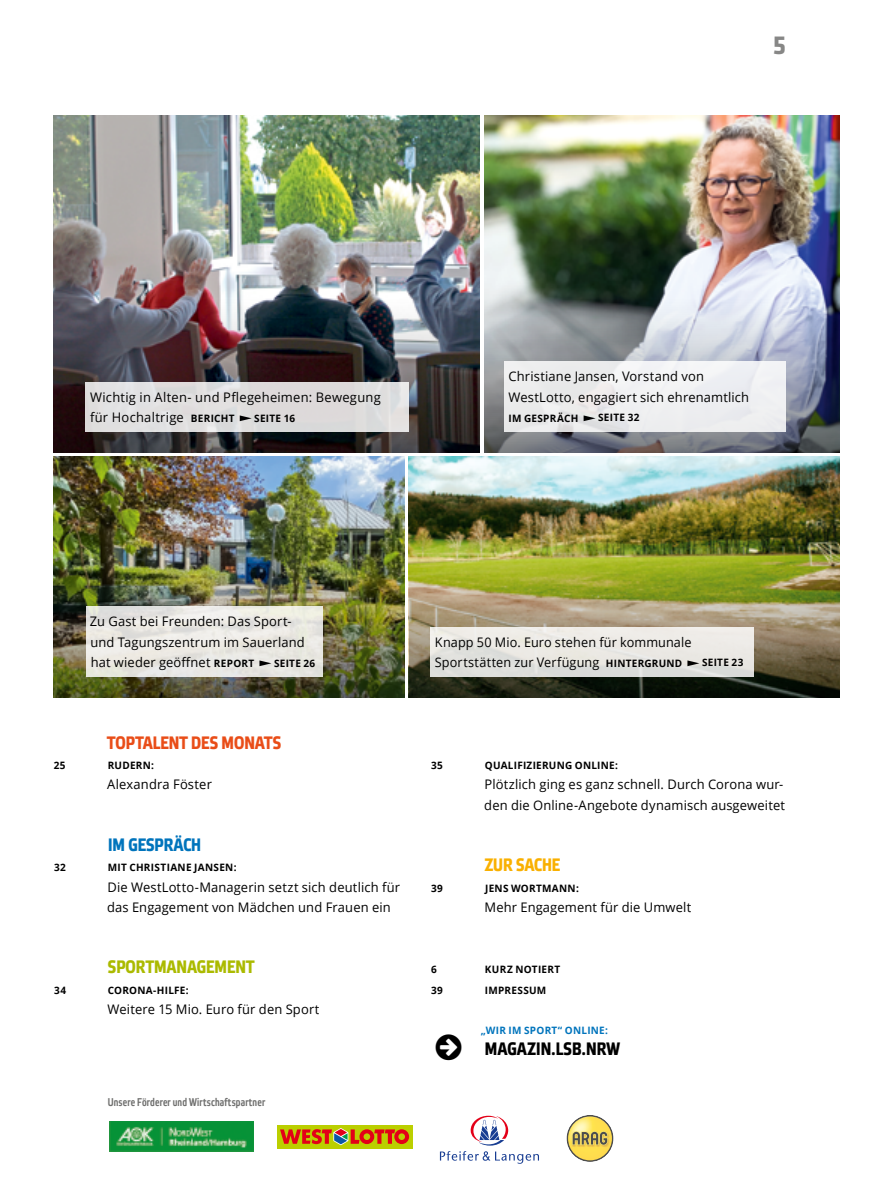
<style>
.page{position:relative;width:893px;height:1191px;background:#fff}
.page>*{position:absolute;margin:0;border:0;box-sizing:border-box;transform-origin:0 0}
.t1{font:700 27px "Klavika Basic";color:#878786}
.HL-small{font:700 18px "Etelka Narrow Text";letter-spacing:.005em;color:#e94d18}
.HL-small-2{font:700 18px "Etelka Narrow Text";letter-spacing:.005em;color:#abba00}
.fliesstext{font:700 18px "Etelka Narrow Text";letter-spacing:.01em;color:#000}
.HL-small-3{font:700 18px "Etelka Narrow Text";color:#0074bc}
.HL-small-4{font:700 18px "Etelka Narrow Text";color:#f9b000}
.HL-small-5{font:13.2px/20.4px "Open Sans";letter-spacing:.01em;color:#000}
.fliesstext-2{font:13.2px/20.4px "Open Sans";letter-spacing:.01em;color:#000}
.fliesstext-3{font:13.2px/20.4px "Open Sans";letter-spacing:.01em;color:#000;scale:.96 1}
.bu{font:500 11.25px "Etelka Narrow";letter-spacing:.015em;color:#6f6f6e}
.fliesstext-4{font:700 10.2px "Open Sans";letter-spacing:.03em;color:#000}
.HL-small-6{font:700 10.2px "Open Sans";letter-spacing:.03em;color:#000}
.fliesstext-5{font:700 10.2px "Open Sans";letter-spacing:.025em;color:#0074bc}
.s1{font-weight:700;font-size:10.2px}
</style>
<div class="page">
<div style="left:277px;top:1124px;width:135px;height:24px;background:#bbcf00"></div>
<svg style="left:280px;top:1128px;width:129px;height:17px"></svg>
<svg style="left:566px;top:1114px;width:47px;height:48px"></svg>
<img style="left:568px;top:1116px;width:44px;height:44px;border-radius:22px">
<svg style="left:572px;top:1131px;width:36px;height:14px"></svg>
<svg style="left:469px;top:1114px;width:41px;height:32px"></svg>
<svg style="left:470px;top:1115px;width:38px;height:30px"></svg>
<svg style="left:440px;top:1151px;width:99px;height:12px"></svg>
<img style="left:409px;top:457px;width:431px;height:67px">
<img style="left:53px;top:457px;width:352px;height:67px">
<img style="left:53px;top:116px;width:427px;height:163px">
<img style="left:484px;top:116px;width:356px;height:163px">
<svg style="left:484px;top:279px;width:356px;height:173px"></svg>
<img style="left:53px;top:279px;width:427px;height:173px">
<div style="left:86px;top:382px;width:323px;height:50px;background:#dedddd"></div>
<svg style="left:240px;top:415px;width:12px;height:6px"></svg>
<div style="left:504px;top:362px;width:282px;height:70px;background:#edeef0"></div>
<svg style="left:584px;top:415px;width:12px;height:6px"></svg>
<img style="left:53px;top:524px;width:352px;height:173px">
<img style="left:409px;top:524px;width:431px;height:173px">
<div style="left:86px;top:607px;width:236px;height:70px;background:linear-gradient(to right,#e9e8e3,#e9e8e2)"></div>
<svg style="left:259px;top:660px;width:12px;height:6px"></svg>
<div style="left:430px;top:627px;width:323px;height:50px;background:linear-gradient(to bottom,#f3efea,#dcddda)"></div>
<svg style="left:687px;top:660px;width:12px;height:6px"></svg>
<img style="left:109px;top:1121px;width:145px;height:30px">
<h1 class="t1" style="left:773px;top:26px;width:15px">5</h1>
<p class="fliesstext-2" style="left:90px;top:386px;width:292px">Wichtig in Alten- und Pflegeheimen: Bewegung</p>
<p class="fliesstext-2" style="left:90px;top:406px;width:146px">für Hochaltrige <span class="s1">BERICHT</span></p>
<p class="fliesstext-4" style="left:254px;top:411px;width:42px">SEITE 16</p>
<p class="fliesstext-2" style="left:508px;top:366px;width:242px">Christiane Jansen, Vorstand von<br>WestLotto, engagiert sich ehrenamtlich</p>
<p class="fliesstext-4" style="left:508px;top:411px;width:71px">IM GESPRÄCH</p>
<p class="fliesstext-4" style="left:598px;top:410px;width:43px">SEITE 32</p>
<p class="fliesstext-2" style="left:90px;top:611px;width:217px">Zu Gast bei Freunden: Das Sport&shy;und Tagungszentrum im Sauerland hat wieder geöffnet <span class="s1">REPORT</span></p>
<p class="fliesstext-4" style="left:274px;top:656px;width:43px">SEITE 26</p>
<p class="fliesstext-4" style="left:54px;top:758px;width:13px">25</p>
<p class="fliesstext-4" style="left:54px;top:860px;width:13px">32</p>
<p class="fliesstext-4" style="left:54px;top:982px;width:13px">34</p>
<p class="HL-small" style="left:107px;top:732px;width:176px">TOPTALENT DES MONATS</p>
<p class="HL-small-6" style="left:108px;top:758px;width:48px">RUDERN:</p>
<p class="HL-small-5" style="left:107px;top:774px;width:106px">Alexandra Föster</p>
<p class="HL-small-3" style="left:108px;top:834px;width:95px">IM GESPRÄCH</p>
<p class="HL-small-6" style="left:108px;top:860px;width:130px">MIT CHRISTIANE JANSEN:</p>
<p class="HL-small-5" style="left:108px;top:876px;width:294px">Die WestLotto-Managerin setzt sich deutlich für</p>
<p class="HL-small-5" style="left:107px;top:896px;width:285px">das Engagement von Mädchen und Frauen ein</p>
<p class="HL-small-2" style="left:108px;top:956px;width:148px">SPORTMANAGEMENT</p>
<p class="fliesstext-4" style="left:108px;top:982px;width:82px">CORONA-HILFE:</p>
<p class="HL-small-5" style="left:108px;top:998px;width:213px">Weitere 15 Mio. Euro für den Sport</p>
<p class="bu" style="left:108px;top:1095px;width:159px">Unsere Förderer und Wirtschaftspartner</p>
<p class="fliesstext-3" style="left:435px;top:631px;width:269px">Knapp 50 Mio. Euro stehen für kommunale<br>Sportstätten zur Verfügung <span class="s1">HINTERGRUND</span></p>
<p class="fliesstext-4" style="left:702px;top:655px;width:43px">SEITE 23</p>
<p class="fliesstext-4" style="left:431px;top:758px;width:13px">35</p>
<p class="fliesstext-4" style="left:431px;top:880px;width:13px">39</p>
<p class="fliesstext-4" style="left:431px;top:962px;width:7px">6</p>
<p class="fliesstext-4" style="left:431px;top:982px;width:13px">39</p>
<p class="fliesstext-4" style="left:485px;top:758px;width:135px">QUALIFIZIERUNG ONLINE:</p>
<p class="HL-small-5" style="left:484px;top:774px;width:302px">Plötzlich ging es ganz schnell. Durch Corona wur&shy;den die Online-Angebote dynamisch ausgeweitet</p>
<p class="HL-small-4" style="left:485px;top:854px;width:77px">ZUR SACHE</p>
<p class="fliesstext-4" style="left:485px;top:880px;width:95px">JENS WORTMANN:</p>
<p class="HL-small-5" style="left:485px;top:896px;width:208px">Mehr Engagement für die Umwelt</p>
<p class="fliesstext-4" style="left:485px;top:962px;width:77px">KURZ NOTIERT</p>
<p class="fliesstext-4" style="left:485px;top:982px;width:63px">IMPRESSUM</p>
<p class="fliesstext-5" style="left:481px;top:1023px;width:129px">„WIR IM SPORT“ ONLINE:</p>
<p class="fliesstext" style="left:485px;top:1038px;width:137px">MAGAZIN.LSB.NRW</p>
</div>
